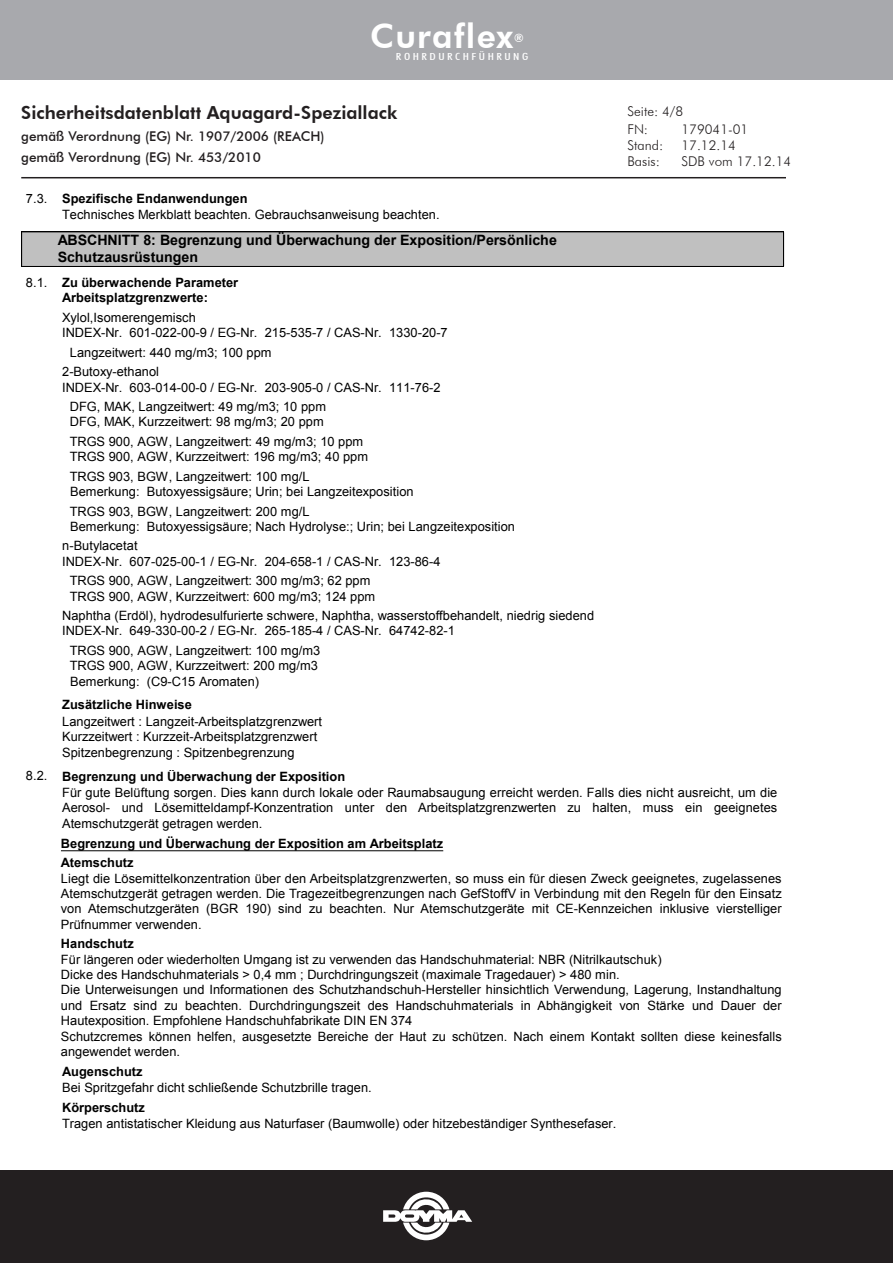
<style>
.page{position:relative;width:893px;height:1263px;background:#fff}
.page>*{position:absolute;margin:0;border:0;box-sizing:border-box;transform-origin:0 0}
.t1{font:800 33.45px "Futura BT";letter-spacing:.035em;color:#fff}
.t2{font:800 18px "Futura BT";color:#231f20}
.t3{font:700 14.25px/17.1px "Arial";color:#000}
.t4{font:500 13.5px/21.6px "Futura BT";color:#231f20}
.t5{font:300 13.5px/18.3px "Futura BT";color:#231f20}
.t6{font:12.75px/15.5px "Arial";letter-spacing:.005em;color:#000}
.t7{font:700 12.75px/15.5px "Arial";color:#000;text-align:center}
.t8{font:800 11.55px "Futura BT";color:#fff}
.t9{font:500 condensed 9.75px "Futura BT";letter-spacing:.2em;color:#fff;scale:1.3 1}
.s1{font-weight:700}
.s2{font-weight:400}
</style>
<div class="page">
<hr style="left:21px;top:177px;width:808px;height:1px;background:#231f20">
<div style="left:0;top:0;width:893px;height:80px;background:#a8a9ad"></div>
<div style="left:0;top:1170px;width:893px;height:93px;background:#231f20"></div>
<svg style="left:383px;top:1192px;width:89px;height:48px"></svg>
<div style="left:21px;top:232px;width:37px;height:35px;background:#c0c0c0"></div>
<div style="left:58px;top:232px;width:605px;height:35px;background:#c0c0c0"></div>
<div style="left:663px;top:232px;width:121px;height:35px;background:#c0c0c0"></div>
<hr style="left:22px;top:232px;width:36px;height:1px;background:#000">
<hr style="left:21px;top:266px;width:37px;height:1px;background:#000">
<hr style="left:21px;top:232px;width:1px;height:34px;background:#000">
<hr style="left:58px;top:232px;width:605px;height:1px;background:#000">
<hr style="left:58px;top:266px;width:605px;height:1px;background:#000">
<hr style="left:663px;top:232px;width:121px;height:1px;background:#000">
<hr style="left:663px;top:266px;width:121px;height:1px;background:#000">
<hr style="left:783px;top:232px;width:1px;height:34px;background:#000">
<hr style="left:61px;top:850px;width:382px;height:1px;background:#000">
<div style="left:786px;top:171px;width:68px;height:17px;background:#fff"></div>
<h1 class="t1" style="left:370px;top:15px;width:144px">Curaflex</h1>
<p class="t8" style="left:514px;top:31px;width:11px">®</p>
<p class="t9" style="left:396px;top:50px;width:103px">ROHRDURCHFÜHRUNG</p>
<h2 class="t2" style="left:21px;top:102px;width:377px">Sicherheitsdatenblatt Aquagard-Speziallack</h2>
<p class="t4" style="left:21px;top:125px;width:305px">gemäß Verordnung (EG) Nr. 1907/2006 (REACH) gemäß Verordnung (EG) Nr. 453/2010</p>
<p class="t5" style="left:627px;top:102px;width:57px">Seite: 4/8<br>FN:</p>
<p class="t5" style="left:681px;top:120px;width:68px">179041-01</p>
<p class="t6" style="left:21px;top:133px;width:62px">Artikel-Nr.:</p>
<p class="t6" style="left:134px;top:133px;width:59px">18915014</p>
<p class="t6" style="left:21px;top:146px;width:75px">Druckdatum:</p>
<p class="t6" style="left:134px;top:148px;width:66px;line-height:12.8px">27.01.2015<br>1.10</p>
<p class="t6" style="left:62px;top:191px;width:379px;line-height:16.2px;text-indent:-36px">7.3. <span class="s1">Spezifische Endanwendungen<br></span>Technisches Merkblatt beachten. Gebrauchsanweisung beachten.</p>
<p class="t3" style="left:58px;top:232px;width:501px">ABSCHNITT 8: Begrenzung und Überwachung der Exposition/Persönliche<br>Schutzausrüstungen</p>
<p class="t7" style="left:26px;top:275px;width:214px"><span class="s2">8.1.</span> Zu überwachende Parameter<br>Arbeitsplatzgrenzwerte:</p>
<p class="t6" style="left:62px;top:310px;width:387px">Xylol,Isomerengemisch<br>INDEX-Nr. 601-022-00-9 / EG-Nr. 215-535-7 / CAS-Nr. 1330-20-7</p>
<p class="t6" style="left:62px;top:343px;width:211px;line-height:19.5px;text-indent:8px">Langzeitwert: 440 mg/m3; 100 ppm<br>2-Butoxy-ethanol</p>
<p class="t6" style="left:70px;top:377px;width:372px;line-height:19.5px;text-indent:-8px">INDEX-Nr. 603-014-00-0 / EG-Nr. 203-905-0 / CAS-Nr. 111-76-2<br>DFG, MAK, Langzeitwert: 49 mg/m3; 10 ppm</p>
<p class="t6" style="left:70px;top:412px;width:295px;line-height:19.5px">DFG, MAK, Kurzzeitwert: 98 mg/m3; 20 ppm<br>TRGS 900, AGW, Langzeitwert: 49 mg/m3; 10 ppm</p>
<p class="t6" style="left:70px;top:447px;width:300px;line-height:19.5px">TRGS 900, AGW, Kurzzeitwert: 196 mg/m3; 40 ppm<br>TRGS 903, BGW, Langzeitwert: 100 mg/L</p>
<p class="t6" style="left:70px;top:482px;width:345px;line-height:19.5px">Bemerkung: Butoxyessigsäure; Urin; bei Langzeitexposition<br>TRGS 903, BGW, Langzeitwert: 200 mg/L</p>
<p class="t6" style="left:62px;top:517px;width:454px;line-height:19.5px;text-indent:8px">Bemerkung: Butoxyessigsäure; Nach Hydrolyse:; Urin; bei Langzeitexposition n-Butylacetat</p>
<p class="t6" style="left:70px;top:552px;width:372px;line-height:19.5px;text-indent:-8px">INDEX-Nr. 607-025-00-1 / EG-Nr. 204-658-1 / CAS-Nr. 123-86-4<br>TRGS 900, AGW, Langzeitwert: 300 mg/m3; 62 ppm</p>
<p class="t6" style="left:62px;top:586px;width:534px;line-height:19.5px;text-indent:8px">TRGS 900, AGW, Kurzzeitwert: 600 mg/m3; 124 ppm<br>Naphtha (Erdöl), hydrodesulfurierte schwere, Naphtha, wasserstoffbehandelt, niedrig siedend</p>
<p class="t6" style="left:70px;top:621px;width:387px;line-height:19.5px;text-indent:-8px">INDEX-Nr. 649-330-00-2 / EG-Nr. 265-185-4 / CAS-Nr. 64742-82-1<br>TRGS 900, AGW, Langzeitwert: 100 mg/m3</p>
<p class="t6" style="left:70px;top:658px;width:250px">TRGS 900, AGW, Kurzzeitwert: 200 mg/m3<br>Bemerkung: (C9-C15 Aromaten)</p>
<p class="t7" style="left:62px;top:697px;width:131px">Zusätzliche Hinweise</p>
<p class="t6" style="left:62px;top:714px;width:261px">Langzeitwert : Langzeit-Arbeitsplatzgrenzwert<br>Kurzzeitwert : Kurzzeit-Arbeitsplatzgrenzwert<br>Spitzenbegrenzung : Spitzenbegrenzung</p>
<p class="t6" style="left:62px;top:769px;width:717px;text-indent:-36px">8.2. <span class="s1">Begrenzung und Überwachung der Exposition<br></span>Für gute Belüftung sorgen. Dies kann durch lokale oder Raumabsaugung erreicht werden. Falls dies nicht ausreicht, um die Aerosol- und Lösemitteldampf-Konzentration unter den Arbeitsplatzgrenzwerten zu halten, muss ein geeignetes Atemschutzgerät getragen werden.</p>
<p class="t7" style="left:61px;top:834px;width:384px;line-height:19.5px;text-align:left">Begrenzung und Überwachung der Exposition am Arbeitsplatz<br>Atemschutz</p>
<p class="t6" style="left:61px;top:870px;width:722px;text-align:justify">Liegt die Lösemittelkonzentration über den Arbeitsplatzgrenzwerten, so muss ein für diesen Zweck geeignetes, zugelassenes Atemschutzgerät getragen werden. Die Tragezeitbegrenzungen nach GefStoffV in Verbindung mit den Regeln für den Einsatz von Atemschutzgeräten (BGR 190) sind zu beachten. Nur Atemschutzgeräte mit CE-Kennzeichen inklusive vierstelliger Prüfnummer verwenden.</p>
<p class="t7" style="left:61px;top:936px;width:74px">Handschutz</p>
<p class="t6" style="left:61px;top:951px;width:722px">Für längeren oder wiederholten Umgang ist zu verwenden das Handschuhmaterial: NBR (Nitrilkautschuk)<br>Dicke des Handschuhmaterials &gt; 0,4 mm ; Durchdringungszeit (maximale Tragedauer) &gt; 480 min.<br>Die Unterweisungen und Informationen des Schutzhandschuh-Hersteller hinsichtlich Verwendung, Lagerung, Instandhaltung und Ersatz sind zu beachten. Durchdringungszeit des Handschuhmaterials in Abhängigkeit von Stärke und Dauer der Hautexposition. Empfohlene Handschuhfabrikate DIN EN 374<br>Schutzcremes können helfen, ausgesetzte Bereiche der Haut zu schützen. Nach einem Kontakt sollten diese keinesfalls angewendet werden.</p>
<p class="t7" style="left:62px;top:1064px;width:82px">Augenschutz</p>
<p class="t6" style="left:62px;top:1080px;width:311px">Bei Spritzgefahr dicht schließende Schutzbrille tragen.</p>
<p class="t7" style="left:62px;top:1100px;width:84px">Körperschutz</p>
<p class="t6" style="left:62px;top:1116px;width:556px">Tragen antistatischer Kleidung aus Naturfaser (Baumwolle) oder hitzebeständiger Synthesefaser.</p>
<p class="t5" style="left:627px;top:136px;width:37px">Stand:</p>
<p class="t5" style="left:681px;top:136px;width:56px">17.12.14</p>
<p class="t5" style="left:627px;top:152px;width:34px">Basis:</p>
<p class="t5" style="left:681px;top:152px;width:111px">SDB vom 17.12.14</p>
</div>
